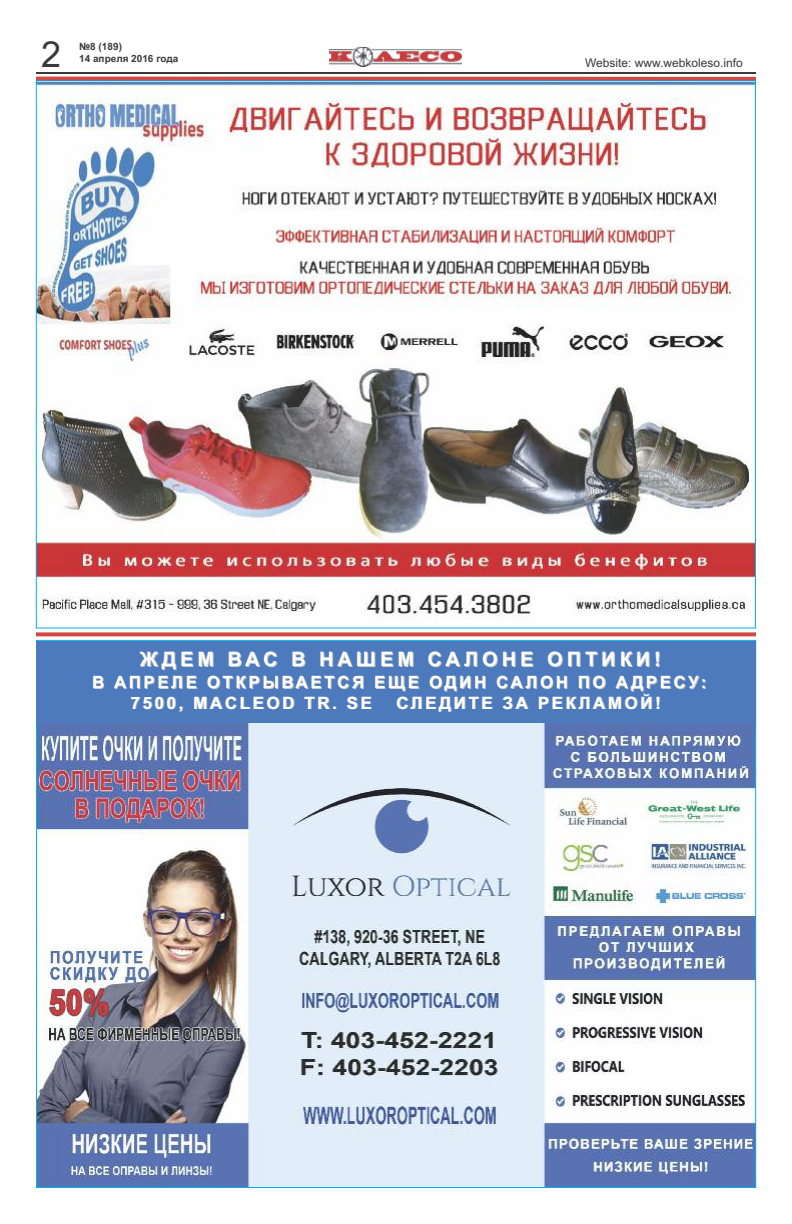
<style>
.page{position:relative;width:792px;height:1224px;background:#fff}
.page>*{position:absolute;margin:0;border:0;box-sizing:border-box;transform-origin:0 0}
.t1{font:36px "Arial";color:#39383a}
.t2{font:700 20px "Arial";letter-spacing:.2em;color:#fff}
.t3{font:700 17px/20.4px "Arial";letter-spacing:.15em;color:#fff}
.t4{font:12px "Arial";color:#39383a}
.t5{font:700 10px/12px "Arial";color:#39383a}
</style>
<div class="page">
<hr style="left:36px;top:73px;width:720px;height:1px;background:#39383a">
<svg style="left:36px;top:77px;width:720px;height:5px;background:#ab737d"></svg>
<img style="left:329px;top:47px;width:132px;height:20px">
<img style="left:38px;top:723px;width:716px;height:463px">
<div style="left:36px;top:641px;width:720px;height:82px;background:#4d7abc"></div>
<img style="left:38px;top:83px;width:716px;height:537px">
<svg style="left:36px;top:632px;width:720px;height:4px;background:#d35a57"></svg>
<h1 class="t1" style="left:41px;top:33px;width:22px">2</h1>
<p class="t5" style="left:79px;top:40px;width:101px">№8 (189)<br>14 апреля 2016 года</p>
<p class="t4" style="left:585px;top:56px;width:159px">Website: www.webkoleso.info</p>
<p class="t2" style="left:140px;top:648px;width:523px">ЖДЕМ ВАС В НАШЕМ САЛОНЕ ОПТИКИ!</p>
<p class="t3" style="left:131px;top:672px;width:577px;text-indent:-39px">В АПРЕЛЕ ОТКРЫВАЕТСЯ ЕЩЕ ОДИН САЛОН ПО АДРЕСУ:<br>7500, MACLEOD TR. SE</p>
<p class="t3" style="left:396px;top:693px;width:266px">СЛЕДИТЕ ЗА РЕКЛАМОЙ!</p>
</div>
